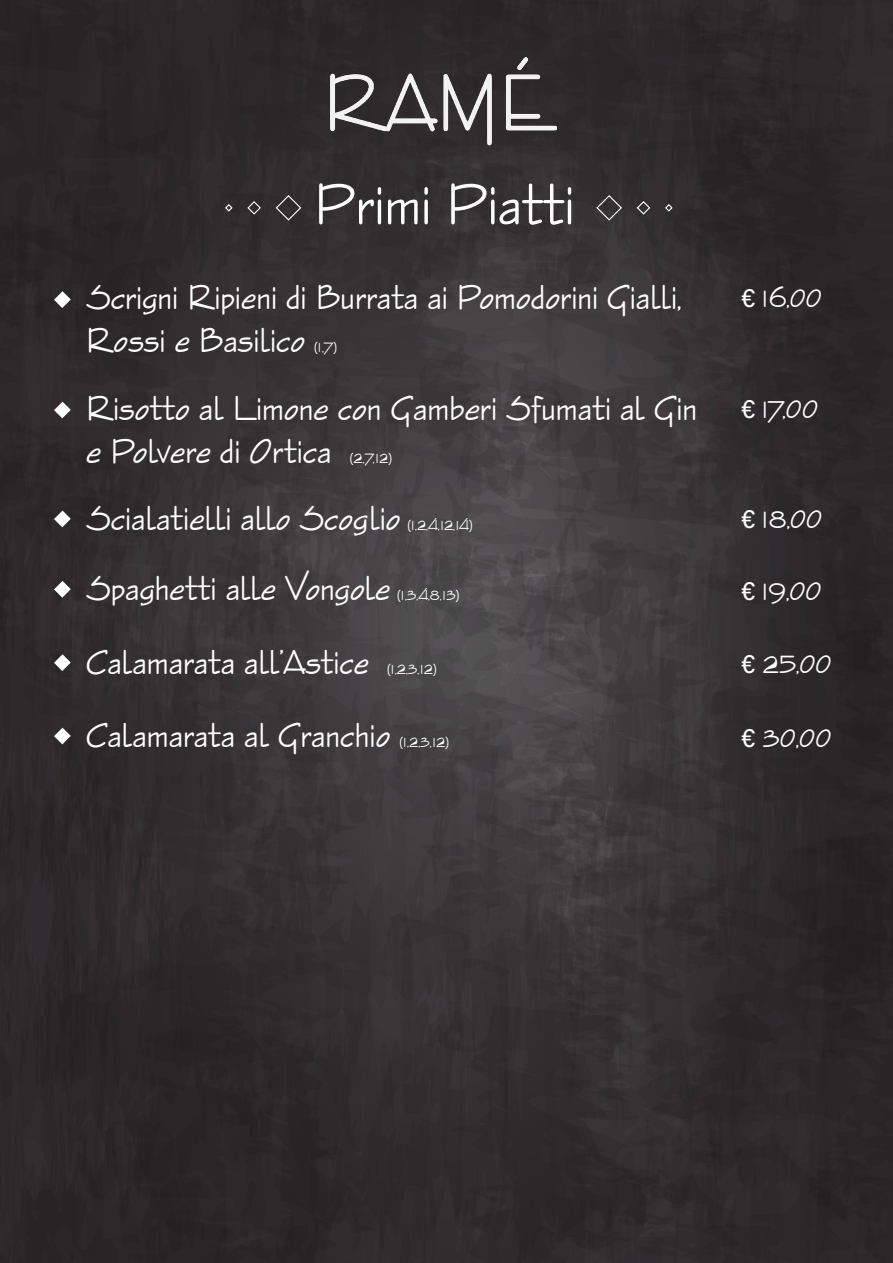
<style>
.page{position:relative;width:893px;height:1263px;background:#fff}
.page>*{position:absolute;margin:0;border:0;box-sizing:border-box;transform-origin:0 0}
.t1{font:60px "Enviro";color:#fff}
.t2{font:36px/43.2px "Enviro";color:#fff}
.t3{font:27px "Enviro";color:#fff}
.t4{font:15px "Enviro";letter-spacing:.04em;color:#fff}
.s1{font-family:"Acumin Variable Concept"}
</style>
<div class="page">
<img style="left:0;top:0;width:893px;height:1263px">
<img style="left:330px;top:58px;width:226px;height:105px">
<svg style="left:54px;top:402px;width:17px;height:16px"></svg>
<svg style="left:54px;top:291px;width:17px;height:17px"></svg>
<svg style="left:54px;top:510px;width:17px;height:17px"></svg>
<svg style="left:275px;top:194px;width:27px;height:27px"></svg>
<svg style="left:247px;top:200px;width:15px;height:15px"></svg>
<svg style="left:224px;top:203px;width:9px;height:9px"></svg>
<svg style="left:595px;top:194px;width:28px;height:27px"></svg>
<svg style="left:636px;top:200px;width:15px;height:15px"></svg>
<svg style="left:664px;top:203px;width:9px;height:9px"></svg>
<svg style="left:54px;top:581px;width:17px;height:17px"></svg>
<svg style="left:54px;top:654px;width:17px;height:17px"></svg>
<svg style="left:54px;top:728px;width:17px;height:16px"></svg>
<p class="t1" style="left:314px;top:172px;width:262px">Primi Piatti</p>
<p class="t2" style="left:86px;top:276px;width:597px">Scrigni Ripieni di Burrata ai Pomodorini Gialli,<br>Rossi e Basilico</p>
<p class="t4" style="left:314px;top:339px;width:25px">(1,7)</p>
<p class="t2" style="left:86px;top:387px;width:613px">Risotto al Limone con Gamberi Sfumati al Gin</p>
<p class="t2" style="left:86px;top:430px;width:247px">e Polvere di Ortica</p>
<p class="t4" style="left:350px;top:450px;width:44px">(2,7,12)</p>
<p class="t3" style="left:741px;top:284px;width:82px"><span class="s1">€</span> 16,00</p>
<p class="t3" style="left:741px;top:394px;width:78px"><span class="s1">€</span> 17,00</p>
<p class="t2" style="left:86px;top:497px;width:316px">Scialatielli allo Scoglio</p>
<p class="t4" style="left:407px;top:517px;width:67px">(1,2,4,12,14)</p>
<p class="t3" style="left:741px;top:504px;width:82px"><span class="s1">€</span> 18,00</p>
<p class="t2" style="left:86px;top:568px;width:306px">Spaghetti alle Vongole</p>
<p class="t4" style="left:397px;top:587px;width:64px">(1,3,4,8,13)</p>
<p class="t3" style="left:741px;top:576px;width:82px"><span class="s1">€</span> 19,00</p>
<p class="t2" style="left:86px;top:641px;width:285px">Calamarata all’Astice</p>
<p class="t4" style="left:387px;top:661px;width:51px">(1,2,3,12)</p>
<p class="t3" style="left:741px;top:650px;width:92px"><span class="s1">€</span> 25,00</p>
<p class="t2" style="left:86px;top:714px;width:306px">Calamarata al Granchio</p>
<p class="t4" style="left:399px;top:734px;width:51px">(1,2,3,12)</p>
<p class="t3" style="left:741px;top:723px;width:92px"><span class="s1">€</span> 30,00</p>
</div>
